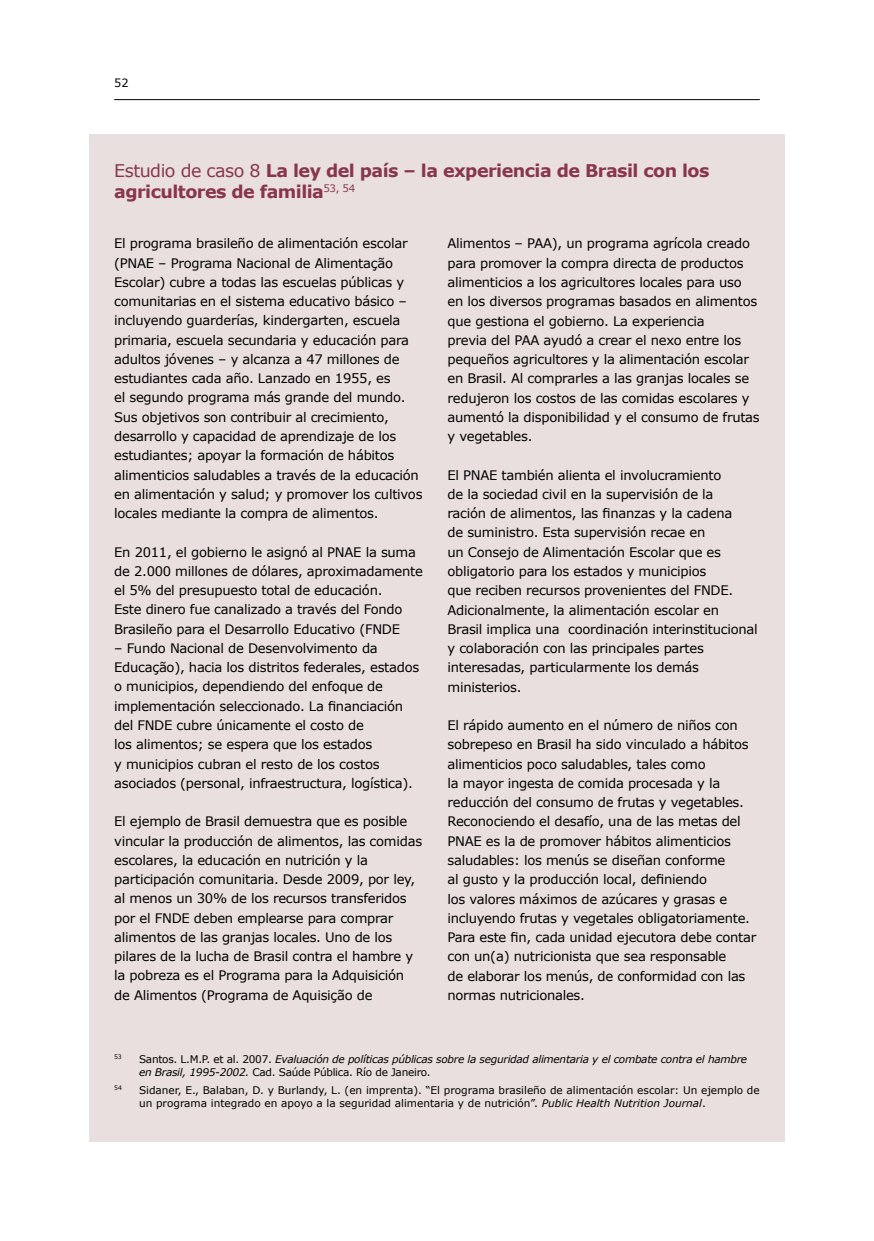
<style>
.page{position:relative;width:874px;height:1241px;background:#fff}
.page>*{position:absolute;margin:0;border:0;box-sizing:border-box;transform-origin:0 0}
.t1{font:700 17.5px/20.1px "Verdana";letter-spacing:-.03em;color:#88364d}
.t2{font:13.12px/19.2px "Verdana";letter-spacing:-.02em;color:#000}
.t3{font:11.38px "Verdana";color:#000}
.t4{font:10.5px/13.1px "Verdana";color:#000}
.t5{font:italic 10.5px/13.1px "Verdana";letter-spacing:-.025em;color:#000}
.t6{font:6.12px "Verdana";color:#000}
.s1{font-weight:400}
.s2{font-style:normal}
.s3{font-style:italic}
</style>
<div class="page">
<hr style="left:114px;top:99px;width:645px;height:1px;background:#000">
<div style="left:89px;top:134px;width:695px;height:1007px;background:#eadfdf"></div>
<p class="t3" style="left:114px;top:75px;width:16px">52</p>
<h1 class="t1" style="left:114px;top:161px;width:596px"><span class="s1">Estudio de caso 8</span> La ley del país – la experiencia de Brasil con los agricultores de familia<sup>53,</sup> <sup>54</sup></h1>
<p class="t2" style="left:114px;top:234px;width:310px">El programa brasileño de alimentación escolar (PNAE – Programa Nacional de Alimentação Escolar) cubre a todas las escuelas públicas y comunitarias en el sistema educativo básico – incluyendo guarderías, kindergarten, escuela primaria, escuela secundaria y educación para adultos jóvenes – y alcanza a 47 millones de estudiantes cada año. Lanzado en 1955, es<br>el segundo programa más grande del mundo.<br>Sus objetivos son contribuir al crecimiento, desarrollo y capacidad de aprendizaje de los estudiantes; apoyar la formación de hábitos alimenticios saludables a través de la educación en alimentación y salud; y promover los cultivos locales mediante la compra de alimentos.</p>
<p class="t2" style="left:114px;top:542px;width:310px">En 2011, el gobierno le asignó al PNAE la suma de 2.000 millones de dólares, aproximadamente el 5% del presupuesto total de educación.<br>Este dinero fue canalizado a través del Fondo Brasileño para el Desarrollo Educativo (FNDE</p>
<p class="t2" style="left:114px;top:638px;width:306px">– Fundo Nacional de Desenvolvimento da Educação), hacia los distritos federales, estados o municipios, dependiendo del enfoque de implementación seleccionado. La financiación del FNDE cubre únicamente el costo de<br>los alimentos; se espera que los estados<br>y municipios cubran el resto de los costos asociados (personal, infraestructura, logística).</p>
<p class="t2" style="left:114px;top:811px;width:309px">El ejemplo de Brasil demuestra que es posible vincular la producción de alimentos, las comidas escolares, la educación en nutrición y la participación comunitaria. Desde 2009, por ley, al menos un 30% de los recursos transferidos por el FNDE deben emplearse para comprar alimentos de las granjas locales. Uno de los pilares de la lucha de Brasil contra el hambre y la pobreza es el Programa para la Adquisición de Alimentos (Programa de Aquisição de</p>
<p class="t2" style="left:447px;top:234px;width:313px">Alimentos – PAA), un programa agrícola creado para promover la compra directa de productos alimenticios a los agricultores locales para uso en los diversos programas basados en alimentos que gestiona el gobierno. La experiencia<br>previa del PAA ayudó a crear el nexo entre los pequeños agricultores y la alimentación escolar en Brasil. Al comprarles a las granjas locales se redujeron los costos de las comidas escolares y aumentó la disponibilidad y el consumo de frutas y vegetables.</p>
<p class="t2" style="left:447px;top:465px;width:311px">El PNAE también alienta el involucramiento<br>de la sociedad civil en la supervisión de la<br>ración de alimentos, las finanzas y la cadena<br>de suministro. Esta supervisión recae en<br>un Consejo de Alimentación Escolar que es obligatorio para los estados y municipios<br>que reciben recursos provenientes del FNDE.<br>Adicionalmente, la alimentación escolar en<br>Brasil implica una coordinación interinstitucional y colaboración con las principales partes interesadas, particularmente los demás ministerios.</p>
<p class="t2" style="left:447px;top:715px;width:310px">El rápido aumento en el número de niños con sobrepeso en Brasil ha sido vinculado a hábitos alimenticios poco saludables, tales como<br>la mayor ingesta de comida procesada y la reducción del consumo de frutas y vegetables.<br>Reconociendo el desafío, una de las metas del PNAE es la de promover hábitos alimenticios saludables: los menús se diseñan conforme<br>al gusto y la producción local, definiendo<br>los valores máximos de azúcares y grasas e incluyendo frutas y vegetales obligatoriamente.<br>Para este fin, cada unidad ejecutora debe contar con un(a) nutricionista que sea responsable<br>de elaborar los menús, de conformidad con las normas nutricionales.</p>
<p class="t6" style="left:114px;top:1052px;width:9px">53</p>
<p class="t5" style="left:139px;top:1051px;width:609px"><span class="s2">Santos. L.M.P. et al. 2007.</span> Evaluación de políticas públicas sobre la seguridad alimentaria y el combate contra el hambre en Brasil, 1995-2002. <span class="s2">Cad. Saúde Pública. Río de Janeiro.</span></p>
<p class="t6" style="left:114px;top:1083px;width:9px">54</p>
<p class="t4" style="left:139px;top:1083px;width:622px">Sidaner, E., Balaban, D. y Burlandy, L. (en imprenta). “El programa brasileño de alimentación escolar: Un ejemplo de un programa integrado en apoyo a la seguridad alimentaria y de nutrición”. <span class="s3">Public Health Nutrition Journal</span>.</p>
</div>
